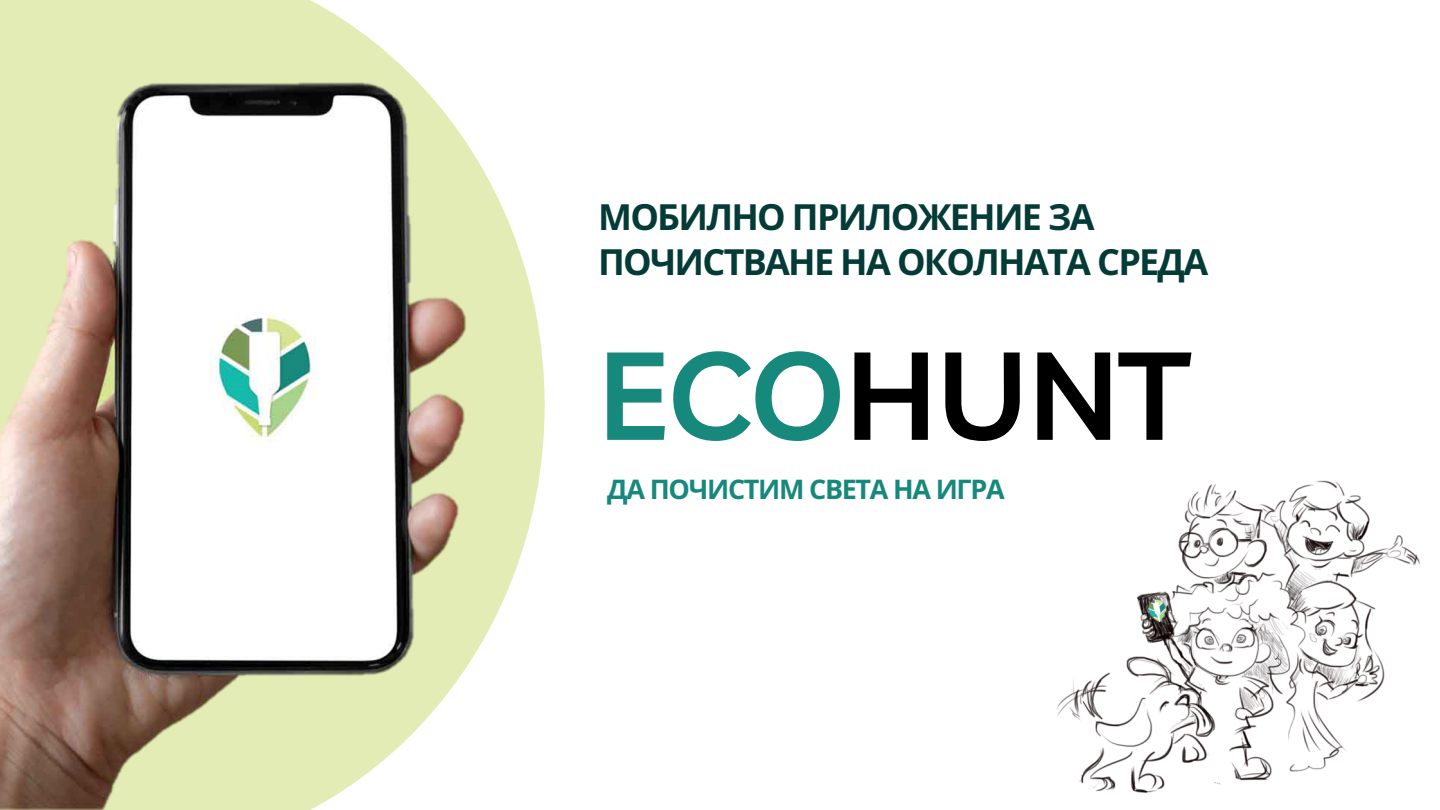
<style>
.page{position:relative;width:1440px;height:810px;background:#fff}
.page>*{position:absolute;margin:0;border:0;box-sizing:border-box;transform-origin:0 0}
.t1{font:600 123px "Livvic";color:#000}
.t2{font:700 36px/45px "Noto Sans";letter-spacing:-.05em;color:#053b36}
.t3{font:700 27px "Noto Sans";letter-spacing:-.05em;color:#16887c}
.s1{color:#16887c}
</style>
<div class="page">
<svg style="left:483px;top:170px;width:62px;height:470px;fill:#e2ecb4"></svg>
<img style="left:0;top:0;width:483px;height:810px">
<img style="left:1056px;top:480px;width:365px;height:313px">
<p class="t2" style="left:598px;top:193px;width:611px">МОБИЛНО ПРИЛОЖЕНИЕ ЗА<br>ПОЧИСТВАНЕ НА ОКОЛНАТА СРЕДА</p>
<p class="t1" style="left:598px;top:316px;width:593px"><span class="s1">ECO</span>HUNT</p>
<p class="t3" style="left:607px;top:470px;width:399px">ДА ПОЧИСТИМ СВЕТА НА ИГРА</p>
</div>
